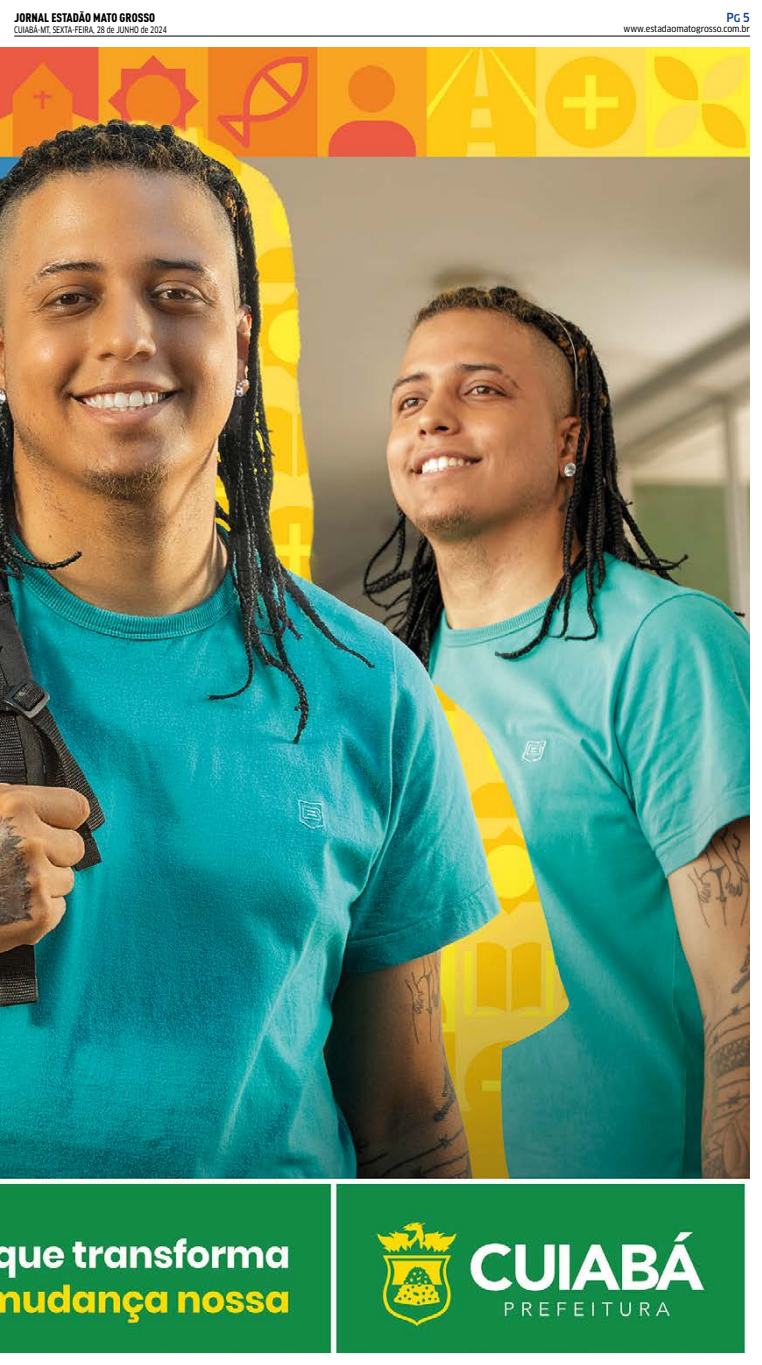
<style>
.page{position:relative;width:762px;height:1365px;background:#fff}
.page>*{position:absolute;margin:0;border:0;box-sizing:border-box;transform-origin:0 0}
.t1{font:12.25px "DIN Cond Black Alternate";color:#000}
.t2{font:500 condensed 12.25px "Clan OT";color:#17428b}
.t3{font:8.75px "Clan OT Narrow News";color:#000;scale:.8 1}
.t4{font:8.75px "Clan OT Narrow News";color:#000}
.s1{font-size:10.5px}
</style>
<div class="page">
<hr style="left:14px;top:36px;width:736px;height:1px;background:#000">
<img style="left:0;top:48px;width:749px;height:1304px">
<h1 class="t1" style="left:14px;top:10px;width:142px">JORNAL ESTADÃO MATO GROSSO</h1>
<p class="t3" style="left:14px;top:25px;width:192px">CUIABÁ-MT, SEXTA-FEIRA, 28 de JUNHO de 2024</p>
<h1 class="t2" style="left:726px;top:10px;width:25px">P<span class="s1">G</span> 5</h1>
<p class="t4" style="left:623px;top:24px;width:128px">www.estadaomatogrosso.com.br</p>
</div>
